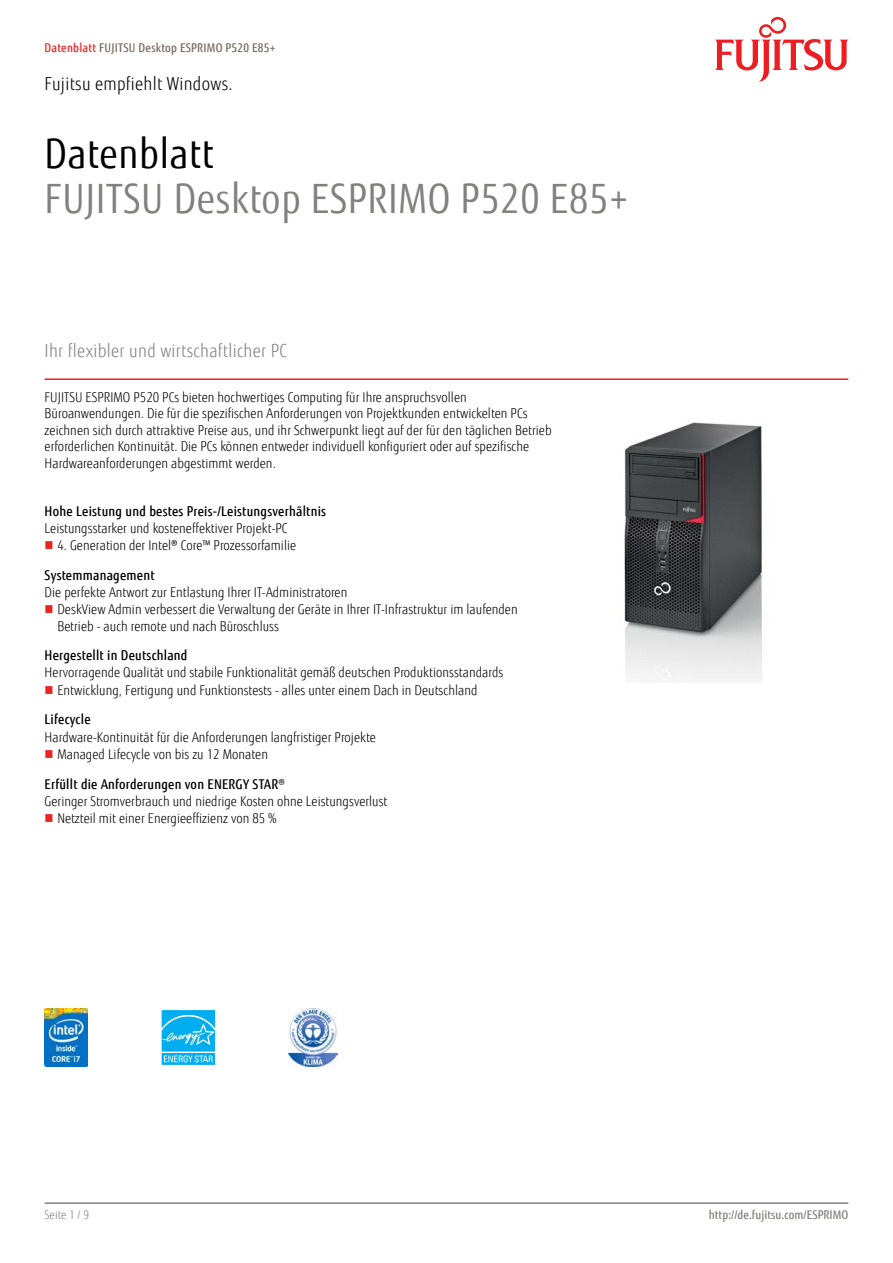
<style>
.page{position:relative;width:893px;height:1263px;background:#fff}
.page>*{position:absolute;margin:0;border:0;box-sizing:border-box;transform-origin:0 0}
.t1{font:40.5px "Fujitsu Sans";letter-spacing:.02em;color:#818280;scale:.9 1}
.t2{font:40.5px "Fujitsu Sans";letter-spacing:.02em;color:#000;scale:.9 1}
.t3{font:300 18px "Fujitsu Sans";letter-spacing:.02em;color:#818280;scale:.9 1}
.t4{font:300 18px "Fujitsu Sans";letter-spacing:.02em;color:#000;scale:.9 1}
.t5{font:300 13.5px/16.5px "Fujitsu Sans";letter-spacing:.005em;color:#000;scale:.9 1}
.t6{font:500 13.5px "Fujitsu Sans";letter-spacing:.02em;color:#000;scale:.9 1}
.t7{font:500 12px "Fujitsu Sans";letter-spacing:.02em;color:#79695e;scale:.9 1}
.t8{font:500 12px "Fujitsu Sans";letter-spacing:.005em;color:#818280;scale:.9 1}
.t9{font:300 12px "Fujitsu Sans";letter-spacing:.005em;color:#818280;scale:.9 1}
.s1{color:#e92425}
.s2{font-weight:300}
</style>
<div class="page">
<hr style="left:45px;top:1202px;width:803px;height:2px;background:#818280">
<hr style="left:45px;top:378px;width:803px;height:2px;background:#ed1d24">
<svg style="left:715px;top:17px;width:133px;height:65px"></svg>
<img style="left:624px;top:422px;width:139px;height:259px">
<img style="left:45px;top:1009px;width:43px;height:57px">
<svg style="left:161px;top:1010px;width:55px;height:55px;background:#32bdf1"></svg>
<img style="left:289px;top:1009px;width:48px;height:57px">
<p class="t7" style="left:45px;top:40px;width:258px"><span class="s1">Datenblatt</span> FUJITSU Desktop ESPRIMO P520 E85+</p>
<h2 class="t4" style="left:45px;top:73px;width:211px">Fujitsu empfiehlt Windows.</h2>
<h1 class="t2" style="left:45px;top:130px;width:189px">Datenblatt</h1>
<h1 class="t1" style="left:45px;top:175px;width:650px">FUJITSU Desktop ESPRIMO P520 E85+</h1>
<h2 class="t3" style="left:45px;top:340px;width:271px">Ihr flexibler und wirtschaftlicher PC</h2>
<p class="t5" style="left:45px;top:389px;width:565px">FUJITSU ESPRIMO P520 PCs bieten hochwertiges Computing für Ihre anspruchsvollen Büroanwendungen. Die für die spezifischen Anforderungen von Projektkunden entwickelten PCs zeichnen sich durch attraktive Preise aus, und ihr Schwerpunkt liegt auf der für den täglichen Betrieb erforderlichen Kontinuität. Die PCs können entweder individuell konfiguriert oder auf spezifische Hardwareanforderungen abgestimmt werden.</p>
<p class="t6" style="left:45px;top:502px;width:314px">Hohe Leistung und bestes Preis-/Leistungsverhältnis</p>
<p class="t5" style="left:45px;top:520px;width:271px">Leistungsstarker und kosteneffektiver Projekt-PC</p>
<p class="t5" style="left:57px;top:537px;width:267px">4. Generation der Intel® Core™ Prozessorfamilie</p>
<p class="t6" style="left:45px;top:566px;width:124px">Systemmanagement</p>
<p class="t5" style="left:57px;top:584px;width:513px;text-indent:-13px">Die perfekte Antwort zur Entlastung Ihrer IT-Administratoren<br>DeskView Admin verbessert die Verwaltung der Geräte in Ihrer IT-Infrastruktur im laufenden<br>Betrieb - auch remote und nach Büroschluss</p>
<p class="t6" style="left:45px;top:647px;width:160px">Hergestellt in Deutschland</p>
<p class="t5" style="left:57px;top:664px;width:497px;line-height:17.1px;text-indent:-13px">Hervorragende Qualität und stabile Funktionalität gemäß deutschen Produktionsstandards<br>Entwicklung, Fertigung und Funktionstests - alles unter einem Dach in Deutschland</p>
<p class="t6" style="left:45px;top:711px;width:53px">Lifecycle</p>
<p class="t5" style="left:57px;top:728px;width:355px;line-height:17.1px;text-indent:-13px">Hardware-Kontinuität für die Anforderungen langfristiger Projekte<br>Managed Lifecycle von bis zu 12 Monaten</p>
<p class="t6" style="left:45px;top:775px;width:268px">Erfüllt die Anforderungen von ENERGY STAR<span class="s2">®</span></p>
<p class="t5" style="left:45px;top:793px;width:382px">Geringer Stromverbrauch und niedrige Kosten ohne Leistungsverlust</p>
<p class="t5" style="left:57px;top:810px;width:245px">Netzteil mit einer Energieeffizienz von 85 %</p>
<p class="t9" style="left:45px;top:1208px;width:51px">Seite 1 / 9</p>
<p class="t8" style="left:709px;top:1208px;width:157px">http://de.fujitsu.com/ESPRIMO</p>
</div>
